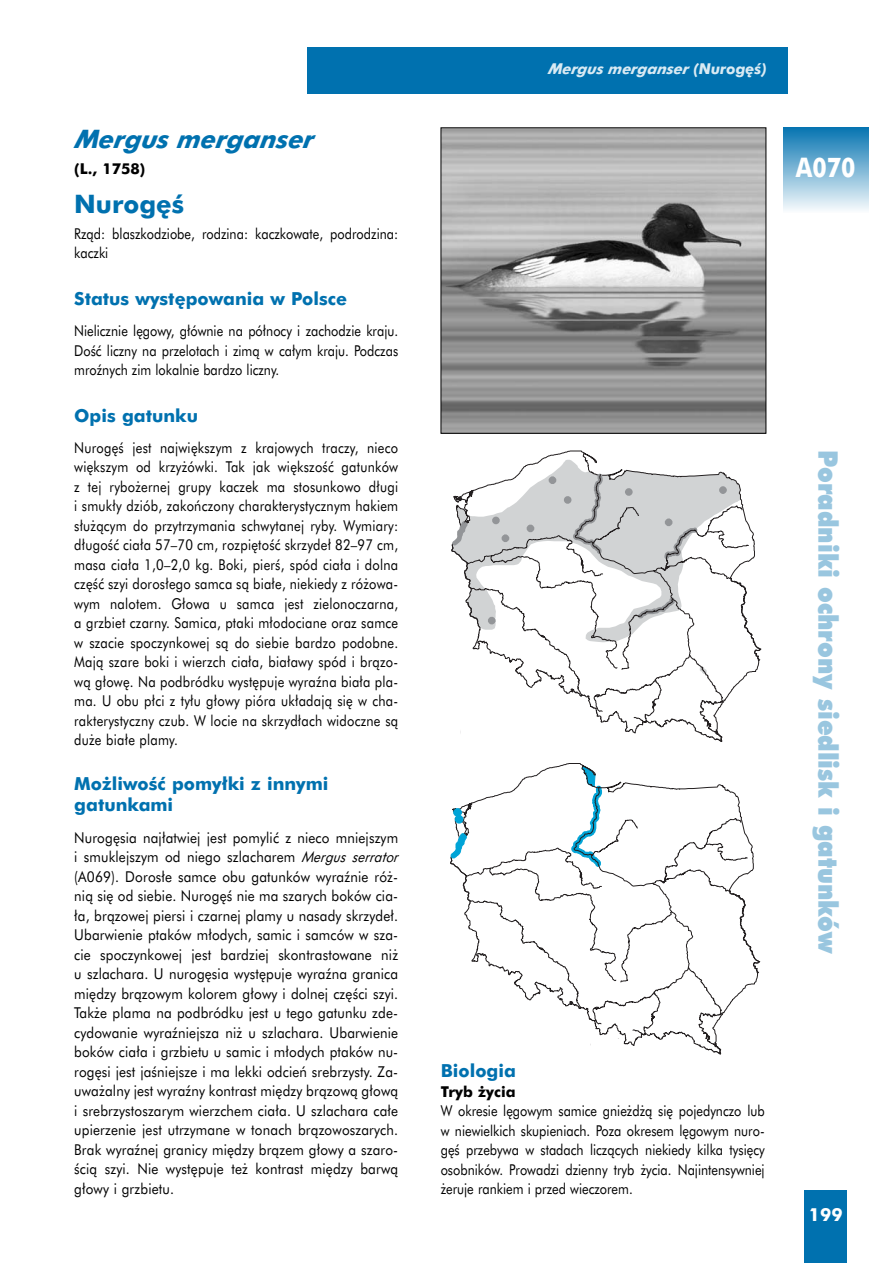
<style>
.page{position:relative;width:893px;height:1263px;background:#fff}
.page>*{position:absolute;margin:0;border:0;box-sizing:border-box;transform-origin:0 0}
.t1{font:900 27px "Futura PL";color:#99c6df;scale:.9 1}
.t2{font:700 27px "Futura PL";color:#fff;scale:.85 1}
.t3{font:italic 700 25.5px "Futura PL";color:#0071af}
.t4{font:700 25.5px "Futura PL";color:#0071af}
.t5{font:700 18px/21px "Futura PL";color:#0071af}
.t6{font:700 18px "Futura PL";color:#fff}
.t7{font:15px/19.5px "Futura PL";letter-spacing:.01em;color:#000;scale:.9 1}
.t8{font:15px/19.5px "Futura PL";letter-spacing:.01em;color:#000;text-align:justify;scale:.86 1}
.t9{font:15px/19.5px "Futura PL";letter-spacing:.01em;color:#000;text-align:justify;scale:.85 1}
.t10{font:italic 700 15px "Futura PL";color:#d9eaf3}
.t11{font:700 15px "Futura PL";color:#000}
.s1{font-style:italic}
</style>
<div class="page">
<div style="left:804px;top:1191px;width:43px;height:72px;background:#0071af"></div>
<hr style="left:783px;top:128px;width:85px;height:1px;background:#0775b2">
<hr style="left:783px;top:129px;width:85px;height:1px;background:#0a77b3">
<hr style="left:783px;top:130px;width:85px;height:1px;background:#0d78b3">
<hr style="left:783px;top:131px;width:85px;height:1px;background:#107ab4">
<hr style="left:783px;top:132px;width:85px;height:1px;background:#137cb5">
<hr style="left:783px;top:133px;width:85px;height:1px;background:#157db6">
<hr style="left:783px;top:134px;width:85px;height:1px;background:#187eb7">
<hr style="left:783px;top:135px;width:85px;height:1px;background:#1b80b8">
<hr style="left:783px;top:136px;width:85px;height:1px;background:#1e82b9">
<hr style="left:783px;top:137px;width:85px;height:1px;background:#2183ba">
<hr style="left:783px;top:138px;width:85px;height:1px;background:#2485bb">
<hr style="left:783px;top:139px;width:85px;height:1px;background:#2787bc">
<hr style="left:783px;top:140px;width:85px;height:1px;background:#2a88bc">
<hr style="left:783px;top:141px;width:85px;height:1px;background:#2d8abd">
<hr style="left:783px;top:142px;width:85px;height:1px;background:#308cbe">
<hr style="left:783px;top:143px;width:85px;height:1px;background:#338dbf">
<hr style="left:783px;top:144px;width:85px;height:1px;background:#368fc0">
<hr style="left:783px;top:145px;width:85px;height:1px;background:#3890c1">
<hr style="left:783px;top:146px;width:85px;height:1px;background:#3b92c2">
<hr style="left:783px;top:147px;width:85px;height:1px;background:#3e93c3">
<hr style="left:783px;top:148px;width:85px;height:1px;background:#4195c4">
<hr style="left:783px;top:149px;width:85px;height:1px;background:#4497c5">
<hr style="left:783px;top:150px;width:85px;height:1px;background:#4798c6">
<hr style="left:783px;top:151px;width:85px;height:1px;background:#4a9ac6">
<hr style="left:783px;top:152px;width:85px;height:1px;background:#4d9cc7">
<hr style="left:783px;top:153px;width:85px;height:1px;background:#509dc8">
<hr style="left:783px;top:154px;width:85px;height:1px;background:#539fc9">
<hr style="left:783px;top:155px;width:85px;height:1px;background:#56a1ca">
<hr style="left:783px;top:156px;width:85px;height:1px;background:#59a2cb">
<hr style="left:783px;top:157px;width:85px;height:1px;background:#5ca4cc">
<hr style="left:783px;top:158px;width:85px;height:1px;background:#5ea5cd">
<hr style="left:783px;top:159px;width:85px;height:1px;background:#61a7ce">
<hr style="left:783px;top:160px;width:85px;height:1px;background:#64a8cf">
<hr style="left:783px;top:161px;width:85px;height:1px;background:#67aacf">
<hr style="left:783px;top:162px;width:85px;height:1px;background:#6aacd0">
<hr style="left:783px;top:163px;width:85px;height:1px;background:#6dadd1">
<hr style="left:783px;top:164px;width:85px;height:1px;background:#70afd2">
<hr style="left:783px;top:165px;width:85px;height:1px;background:#73b1d3">
<hr style="left:783px;top:166px;width:85px;height:1px;background:#76b2d4">
<hr style="left:783px;top:167px;width:85px;height:1px;background:#79b4d5">
<hr style="left:783px;top:168px;width:85px;height:1px;background:#7cb6d6">
<hr style="left:783px;top:169px;width:85px;height:1px;background:#7fb7d7">
<hr style="left:783px;top:170px;width:85px;height:1px;background:#80b9d8">
<hr style="left:783px;top:171px;width:85px;height:1px;background:#83bad8">
<hr style="left:783px;top:172px;width:85px;height:1px;background:#86bcd9">
<hr style="left:783px;top:173px;width:85px;height:1px;background:#89beda">
<hr style="left:783px;top:174px;width:85px;height:1px;background:#8cbfdb">
<hr style="left:783px;top:175px;width:85px;height:1px;background:#8fc1dc">
<hr style="left:783px;top:176px;width:85px;height:1px;background:#92c3dd">
<hr style="left:783px;top:177px;width:85px;height:1px;background:#95c4de">
<hr style="left:783px;top:178px;width:85px;height:1px;background:#98c6df">
<hr style="left:783px;top:179px;width:85px;height:1px;background:#9bc8e0">
<hr style="left:783px;top:180px;width:85px;height:1px;background:#9ec9e1">
<hr style="left:783px;top:181px;width:85px;height:1px;background:#a1cbe2">
<hr style="left:783px;top:182px;width:85px;height:1px;background:#a3cce2">
<hr style="left:783px;top:183px;width:85px;height:1px;background:#a6cee3">
<hr style="left:783px;top:184px;width:85px;height:1px;background:#a9cfe4">
<hr style="left:783px;top:185px;width:85px;height:1px;background:#acd1e5">
<hr style="left:783px;top:186px;width:85px;height:1px;background:#afd3e6">
<hr style="left:783px;top:187px;width:85px;height:1px;background:#b2d4e7">
<hr style="left:783px;top:188px;width:85px;height:1px;background:#b5d6e8">
<hr style="left:783px;top:189px;width:85px;height:1px;background:#b8d8e9">
<hr style="left:783px;top:190px;width:85px;height:1px;background:#bbd9ea">
<hr style="left:783px;top:191px;width:85px;height:1px;background:#bedbeb">
<hr style="left:783px;top:192px;width:85px;height:1px;background:#c1ddec">
<hr style="left:783px;top:193px;width:85px;height:1px;background:#c4deed">
<hr style="left:783px;top:194px;width:85px;height:1px;background:#c7e0ee">
<hr style="left:783px;top:195px;width:85px;height:1px;background:#c9e1ee">
<hr style="left:783px;top:196px;width:85px;height:1px;background:#cce3ef">
<hr style="left:783px;top:197px;width:85px;height:1px;background:#cfe4f0">
<hr style="left:783px;top:198px;width:85px;height:1px;background:#d2e6f1">
<hr style="left:783px;top:199px;width:85px;height:1px;background:#d5e8f2">
<hr style="left:783px;top:200px;width:85px;height:1px;background:#d8e9f3">
<hr style="left:783px;top:201px;width:85px;height:1px;background:#dbebf4">
<hr style="left:783px;top:202px;width:85px;height:1px;background:#deedf5">
<hr style="left:783px;top:203px;width:85px;height:1px;background:#e1eef6">
<hr style="left:783px;top:204px;width:85px;height:1px;background:#e4f0f7">
<hr style="left:783px;top:205px;width:85px;height:1px;background:#e7f2f8">
<hr style="left:783px;top:206px;width:85px;height:1px;background:#eaf3f8">
<hr style="left:783px;top:207px;width:85px;height:1px;background:#ecf4f9">
<hr style="left:783px;top:208px;width:85px;height:1px;background:#eff6fa">
<hr style="left:783px;top:209px;width:85px;height:1px;background:#f2f8fb">
<hr style="left:783px;top:210px;width:85px;height:1px;background:#f5f9fc">
<hr style="left:783px;top:211px;width:85px;height:1px;background:#f8fbfd">
<hr style="left:783px;top:212px;width:85px;height:1px;background:#fbfdfe">
<img style="left:442px;top:130px;width:322px;height:302px">
<div style="left:440px;top:128px;width:326px;height:306px;border:1px solid #000"></div>
<svg style="left:518px;top:450px;width:207px;height:24px"></svg>
<svg style="left:451px;top:474px;width:311px;height:268px"></svg>
<svg style="left:452px;top:521px;width:15px;height:25px"></svg>
<svg style="left:516px;top:763px;width:209px;height:24px"></svg>
<svg style="left:450px;top:787px;width:311px;height:268px"></svg>
<svg style="left:453px;top:809px;width:10px;height:14px"></svg>
<svg style="left:451px;top:834px;width:15px;height:24px"></svg>
<div style="left:461px;top:708px;width:122px;height:33px;background:#fff"></div>
<div style="left:583px;top:725px;width:33px;height:16px;background:#fff"></div>
<div style="left:451px;top:1023px;width:139px;height:31px;background:#fff"></div>
<div style="left:591px;top:1039px;width:30px;height:15px;background:#fff"></div>
<div style="left:307px;top:47px;width:480px;height:47px;background:#0071af"></div>
<h2 class="t3" style="left:74px;top:130px;width:245px">Mergus merganser</h2>
<p class="t11" style="left:74px;top:164px;width:73px">(L., 1758)</p>
<h2 class="t4" style="left:74px;top:195px;width:111px">Nurog´Ê</h2>
<p class="t9" style="left:74px;top:225px;width:382px">Rzàd: blaszkodziobe, rodzina: kaczkowate, podrodzina: kaczki</p>
<p class="t5" style="left:74px;top:290px;width:274px">Status wyst´powania w Polsce</p>
<p class="t9" style="left:74px;top:323px;width:382px">Nielicznie l´gowy, g∏ównie na pó∏nocy i zachodzie kraju.<br>DoÊç liczny na przelotach i zimà w ca∏ym kraju. Podczas mroênych zim lokalnie bardzo liczny.</p>
<p class="t5" style="left:74px;top:407px;width:125px">Opis gatunku</p>
<p class="t8" style="left:74px;top:440px;width:378px">Nurog´Ê jest najwi´kszym z krajowych traczy, nieco wi´kszym od krzy˝ówki. Tak jak wi´kszoÊç gatunków z tej rybo˝ernej grupy kaczek ma stosunkowo d∏ugi i smuk∏y dziób, zakoƒczony charakterystycznym hakiem s∏u˝àcym do przytrzymania schwytanej ryby. Wymiary: d∏ugoÊç cia∏a 57–70 cm, rozpi´toÊç skrzyde∏ 82–97 cm, masa cia∏a 1,0–2,0 kg. Boki, pierÊ, spód cia∏a i dolna cz´Êç szyi doros∏ego samca sà bia∏e, niekiedy z ró˝owa&shy;wym nalotem. G∏owa u samca jest zielonoczarna, a grzbiet czarny. Samica, ptaki m∏odociane oraz samce w szacie spoczynkowej sà do siebie bardzo podobne.<br>Majà szare boki i wierzch cia∏a, bia∏awy spód i bràzo&shy;wà g∏ow´. Na podbródku wyst´puje wyraêna bia∏a pla&shy;ma. U obu p∏ci z ty∏u g∏owy pióra uk∏adajà si´ w cha&shy;rakterystyczny czub. W locie na skrzyd∏ach widoczne sà du˝e bia∏e plamy.</p>
<p class="t5" style="left:74px;top:776px;width:256px">Mo˝liwoÊç pomy∏ki z innymi gatunkami</p>
<p class="t7" style="left:74px;top:830px;width:364px">Nurog´sia naj∏atwiej jest pomyliç z nieco mniejszym i smuklejszym od niego szlacharem <span class="s1">Mergus serrator </span>(A069). Doros∏e samce obu gatunków wyraênie ró˝- nià si´ od siebie. Nurog´Ê nie ma szarych boków cia-∏a, bràzowej piersi i czarnej plamy u nasady skrzyde∏.<br>Ubarwienie ptaków m∏odych, samic i samców w sza&shy;cie spoczynkowej jest bardziej skontrastowane ni˝ u szlachara. U nurog´sia wyst´puje wyraêna granica mi´dzy bràzowym kolorem g∏owy i dolnej cz´Êci szyi.<br>Tak˝e plama na podbródku jest u tego gatunku zde&shy;cydowanie wyraêniejsza ni˝ u szlachara. Ubarwienie boków cia∏a i grzbietu u samic i m∏odych ptaków nu&shy;rog´si jest jaÊniejsze i ma lekki odcieƒ srebrzysty. Za&shy;uwa˝alny jest wyraêny kontrast mi´dzy bràzowà g∏owà i srebrzystoszarym wierzchem cia∏a. U szlachara ca∏e upierzenie jest utrzymane w tonach bràzowoszarych.<br>Brak wyraênej granicy mi´dzy bràzem g∏owy a szaro-Êcià szyi. Nie wyst´puje te˝ kontrast mi´dzy barwà g∏owy i grzbietu.</p>
<p class="t10" style="left:547px;top:64px;width:220px">Mergus merganser (Nurog´Ê)</p>
<h1 class="t2" style="left:795px;top:158px;width:72px">A070</h1>
<p class="t5" style="left:440px;top:1062px;width:77px">Biologia</p>
<p class="t11" style="left:440px;top:1086px;width:76px">Tryb ˝ycia</p>
<p class="t9" style="left:440px;top:1103px;width:382px">W okresie l´gowym samice gnie˝d˝à si´ pojedynczo lub w niewielkich skupieniach. Poza okresem l´gowym nuro&shy;g´Ê przebywa w stadach liczàcych niekiedy kilka tysi´cy osobników. Prowadzi dzienny tryb ˝ycia. Najintensywniej ˝eruje rankiem i przed wieczorem.</p>
<h1 class="t1" style="left:837px;top:450px;width:562px;rotate:90deg">Poradniki ochrony siedlisk i gatunków</h1>
<p class="t6" style="left:808px;top:1208px;width:35px">199</p>
</div>
